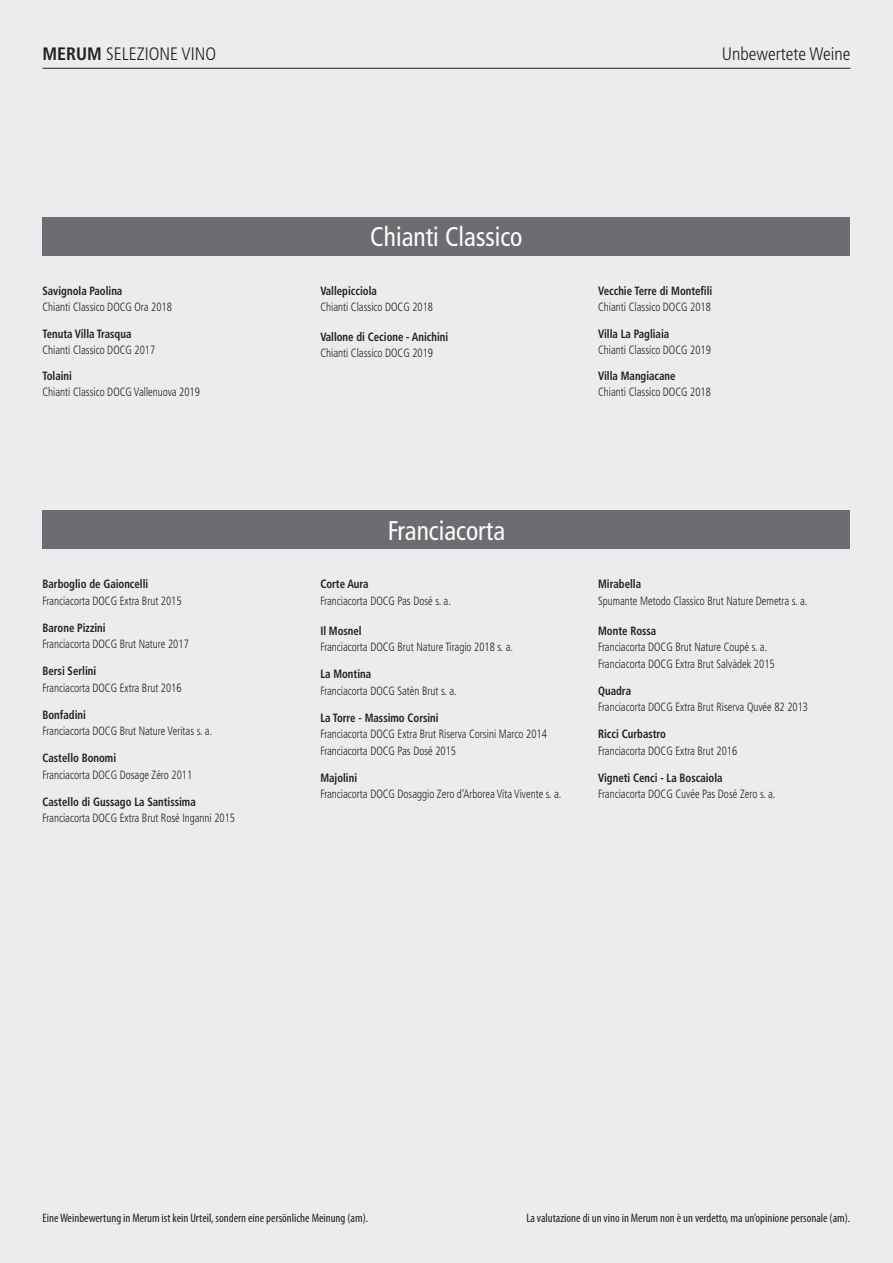
<style>
.page{position:relative;width:893px;height:1263px;background:#ececee}
.page>*{position:absolute;margin:0;border:0;box-sizing:border-box;transform-origin:0 0}
.t1{font:condensed 27px "Frutiger";color:#fff;scale:.94 1}
.t2{font:300 condensed 18px "Frutiger";color:#231f20}
.t3{font:condensed 12.3px "Myriad Pro";color:#231f20}
.Wein{font:300 condensed 12px "Frutiger";color:#231f20;scale:.9 1}
._4{font:700 condensed 12px "Frutiger";color:#231f20;scale:.9 1}
.s1{font-weight:700}
</style>
<div class="page">
<hr style="left:43px;top:68px;width:807px;height:1px;background:#231f20">
<div style="left:43px;top:217px;width:807px;height:38px;background:#6c6d70"></div>
<div style="left:43px;top:510px;width:807px;height:39px;background:#6c6d70"></div>
<h2 class="t2" style="left:43px;top:44px;width:175px"><span class="s1">MERUM</span> SELEZIONE VINO</h2>
<h2 class="t2" style="left:722px;top:44px;width:130px">Unbewertete Weine</h2>
<p class="_4" style="left:43px;top:284px;width:90px">Savignola Paolina</p>
<p class="Wein" style="left:43px;top:300px;width:145px">Chianti Classico DOCG Ora 2018</p>
<p class="_4" style="left:43px;top:326px;width:100px">Tenuta Villa Trasqua</p>
<p class="Wein" style="left:43px;top:343px;width:127px">Chianti Classico DOCG 2017</p>
<p class="_4" style="left:43px;top:369px;width:34px">Tolaini</p>
<p class="Wein" style="left:43px;top:385px;width:176px">Chianti Classico DOCG Vallenuova 2019</p>
<p class="_4" style="left:43px;top:577px;width:119px">Barboglio de Gaioncelli</p>
<p class="Wein" style="left:43px;top:594px;width:156px">Franciacorta DOCG Extra Brut 2015</p>
<p class="_4" style="left:43px;top:621px;width:72px">Barone Pizzini</p>
<p class="Wein" style="left:43px;top:637px;width:164px">Franciacorta DOCG Brut Nature 2017</p>
<p class="_4" style="left:43px;top:664px;width:61px">Bersi Serlini</p>
<p class="Wein" style="left:43px;top:681px;width:156px">Franciacorta DOCG Extra Brut 2016</p>
<p class="_4" style="left:43px;top:707px;width:50px">Bonfadini</p>
<p class="Wein" style="left:43px;top:724px;width:190px">Franciacorta DOCG Brut Nature Veritas s. a.</p>
<p class="_4" style="left:43px;top:751px;width:83px">Castello Bonomi</p>
<p class="Wein" style="left:43px;top:768px;width:168px">Franciacorta DOCG Dosage Zéro 2011</p>
<p class="_4" style="left:43px;top:794px;width:172px">Castello di Gussago La Santissima</p>
<p class="Wein" style="left:43px;top:811px;width:215px">Franciacorta DOCG Extra Brut Rosé Inganni 2015</p>
<p class="t1" style="left:370px;top:221px;width:163px">Chianti Classico</p>
<p class="_4" style="left:320px;top:284px;width:64px">Vallepicciola</p>
<p class="Wein" style="left:320px;top:300px;width:127px">Chianti Classico DOCG 2018</p>
<p class="_4" style="left:320px;top:329px;width:144px">Vallone di Cecione - Anichini</p>
<p class="Wein" style="left:320px;top:346px;width:127px">Chianti Classico DOCG 2019</p>
<p class="_4" style="left:598px;top:284px;width:128px">Vecchie Terre di Montefili</p>
<p class="Wein" style="left:598px;top:300px;width:127px">Chianti Classico DOCG 2018</p>
<p class="_4" style="left:598px;top:326px;width:80px">Villa La Pagliaia</p>
<p class="Wein" style="left:598px;top:343px;width:127px">Chianti Classico DOCG 2019</p>
<p class="_4" style="left:598px;top:369px;width:88px">Villa Mangiacane</p>
<p class="Wein" style="left:598px;top:385px;width:127px">Chianti Classico DOCG 2018</p>
<p class="t1" style="left:388px;top:514px;width:126px">Franciacorta</p>
<p class="_4" style="left:320px;top:577px;width:55px">Corte Aura</p>
<p class="Wein" style="left:320px;top:594px;width:147px">Franciacorta DOCG Pas Dosé s. a.</p>
<p class="_4" style="left:320px;top:623px;width:48px">Il Mosnel</p>
<p class="Wein" style="left:320px;top:640px;width:216px">Franciacorta DOCG Brut Nature Tiragio 2018 s. a.</p>
<p class="_4" style="left:320px;top:667px;width:58px">La Montina</p>
<p class="Wein" style="left:320px;top:684px;width:153px">Franciacorta DOCG Satèn Brut s. a.</p>
<p class="_4" style="left:320px;top:710px;width:133px">La Torre - Massimo Corsini</p>
<p class="Wein" style="left:320px;top:727px;width:253px">Franciacorta DOCG Extra Brut Riserva Corsini Marco 2014</p>
<p class="Wein" style="left:320px;top:744px;width:152px">Franciacorta DOCG Pas Dosé 2015</p>
<p class="_4" style="left:320px;top:770px;width:42px">Majolini</p>
<p class="Wein" style="left:320px;top:787px;width:269px">Franciacorta DOCG Dosaggio Zero d‘Arborea Vita Vivente s. a.</p>
<p class="_4" style="left:598px;top:577px;width:49px">Mirabella</p>
<p class="Wein" style="left:598px;top:594px;width:234px">Spumante Metodo Classico Brut Nature Demetra s. a.</p>
<p class="_4" style="left:598px;top:623px;width:66px">Monte Rossa</p>
<p class="Wein" style="left:598px;top:640px;width:189px">Franciacorta DOCG Brut Nature Coupé s. a.</p>
<p class="Wein" style="left:598px;top:657px;width:198px">Franciacorta DOCG Extra Brut Salvàdek 2015</p>
<p class="_4" style="left:598px;top:683px;width:38px">Quadra</p>
<p class="Wein" style="left:598px;top:700px;width:235px">Franciacorta DOCG Extra Brut Riserva Quvée 82 2013</p>
<p class="_4" style="left:598px;top:727px;width:77px">Ricci Curbastro</p>
<p class="Wein" style="left:598px;top:744px;width:156px">Franciacorta DOCG Extra Brut 2016</p>
<p class="_4" style="left:598px;top:770px;width:140px">Vigneti Cenci - La Boscaiola</p>
<p class="Wein" style="left:598px;top:787px;width:199px">Franciacorta DOCG Cuvée Pas Dosé Zero s. a.</p>
<p class="t3" style="left:43px;top:1211px;width:327px">Eine Weinbewertung in Merum ist kein Urteil, sondern eine persönliche Meinung (am).</p>
<p class="t3" style="left:526px;top:1211px;width:325px">La valutazione di un vino in Merum non è un verdetto, ma un’opinione personale (am).</p>
</div>
